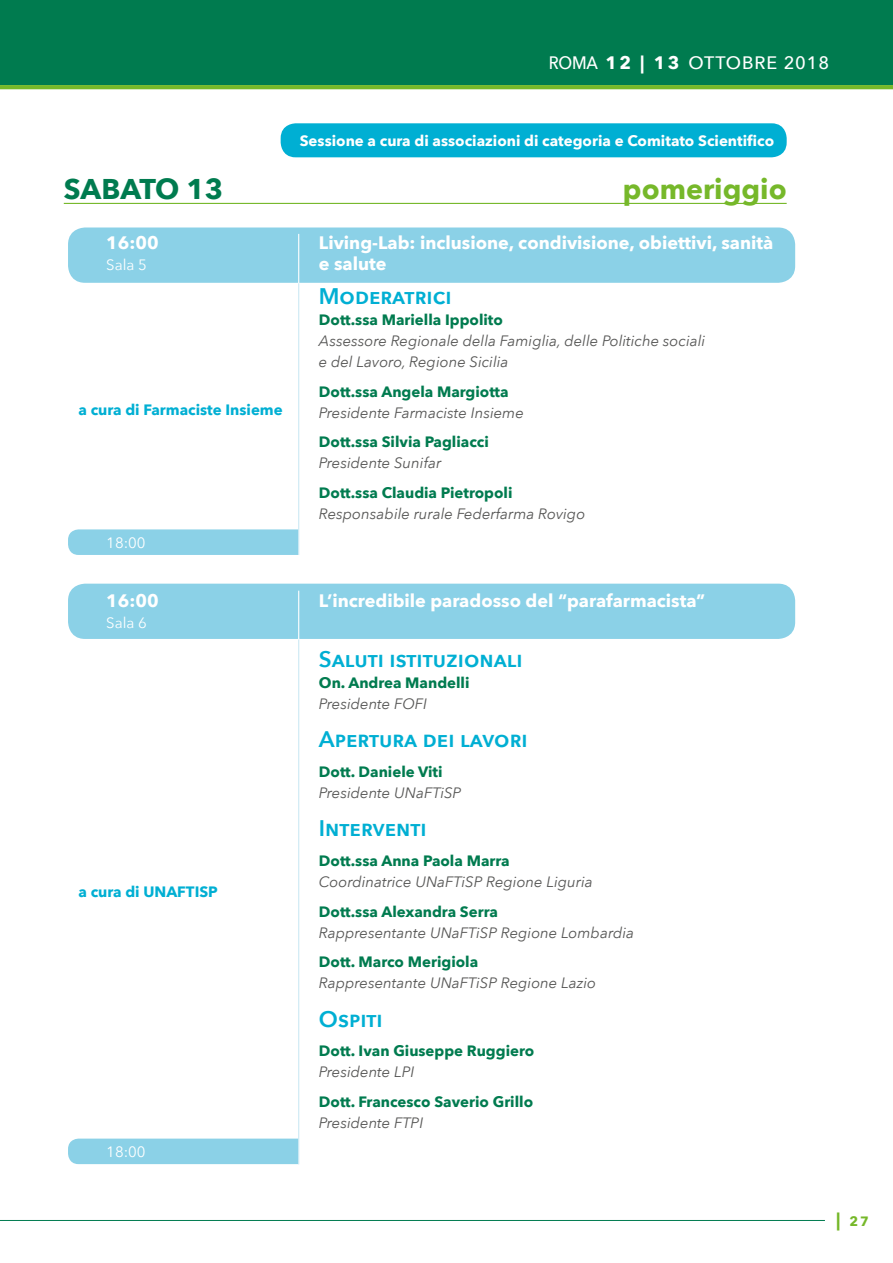
<style>
.page{position:relative;width:893px;height:1263px;background:#fff}
.page>*{position:absolute;margin:0;border:0;box-sizing:border-box;transform-origin:0 0}
.t1{font:700 28.5px "Avenir Next";color:#76b82a}
.t2{font:700 28.5px "Avenir Next";color:#007b4f}
.t3{font:600 22.5px "Avenir Next";color:#00afd3}
.t4{font:700 18px "Avenir Next";color:#fff}
.t5{font:500 18px "Avenir Next";letter-spacing:.05em;color:#fff;scale:.9 1}
.t6{font:italic 15px/21px "Avenir Next";color:#575756}
.t7{font:700 15px "Avenir Next";color:#007b4f}
.t8{font:700 15px "Avenir Next";color:#fff}
.t9{font:700 15px "Avenir Next";color:#00afd3}
.t10{font:15px "Avenir Next";color:#fff}
.t11{font:700 13.5px "Avenir Next";color:#76b82a}
.s1{font-weight:700}
.s2{font-size:18px}
</style>
<div class="page">
<svg style="left:0;top:85px;width:893px;height:4px;background:#77b82c"></svg>
<div style="left:0;top:0;width:893px;height:85px;background:#007b4f"></div>
<hr style="left:0;top:1220px;width:825px;height:1px;background:#007b4f">
<div style="left:281px;top:123px;width:506px;height:34px;background:#00afd3;border-radius:15px"></div>
<div style="left:68px;top:227px;width:727px;height:56px;background:#8bd1e7;border-radius:17px"></div>
<div style="left:68px;top:584px;width:727px;height:55px;background:#8bd1e7;border-radius:17px"></div>
<div style="left:68px;top:529px;width:230px;height:26px;background:#8bd1e7"></div>
<div style="left:68px;top:1138px;width:230px;height:26px;background:#8bd1e7"></div>
<hr style="left:64px;top:203px;width:723px;height:1px;background:#76b82a">
<hr style="left:298px;top:283px;width:1px;height:272px;background:#cce9f4">
<hr style="left:298px;top:638px;width:1px;height:526px;background:#cce9f4">
<hr style="left:298px;top:234px;width:1px;height:49px;background:#fff">
<hr style="left:298px;top:591px;width:1px;height:48px;background:#fff">
<p class="t5" style="left:549px;top:47px;width:313px">ROMA <span class="s1">12 | 13</span> OTTOBRE 2018</p>
<p class="t8" style="left:300px;top:128px;width:476px">Sessione a cura di associazioni di categoria e Comitato Scientifico</p>
<h1 class="t2" style="left:64px;top:164px;width:161px">SABATO 13</h1>
<h1 class="t1" style="left:623px;top:164px;width:165px">pomeriggio</h1>
<p class="t4" style="left:106px;top:227px;width:54px">16:00</p>
<p class="t4" style="left:319px;top:227px;width:456px">Living-Lab: inclusione, condivisione, obiettivi, sanità</p>
<p class="t10" style="left:106px;top:252px;width:42px">Sala 5</p>
<p class="t4" style="left:319px;top:248px;width:69px">e salute</p>
<h2 class="t3" style="left:319px;top:277px;width:134px">Moderatrici</h2>
<p class="t7" style="left:319px;top:307px;width:186px">Dott.ssa Mariella Ippolito</p>
<p class="t6" style="left:319px;top:330px;width:388px">Assessore Regionale della Famiglia, delle Politiche sociali e del Lavoro, Regione Sicilia</p>
<p class="t7" style="left:319px;top:379px;width:191px">Dott.ssa Angela Margiotta</p>
<p class="t6" style="left:319px;top:401px;width:206px">Presidente Farmaciste Insieme</p>
<p class="t7" style="left:319px;top:429px;width:171px">Dott.ssa Silvia Pagliacci</p>
<p class="t6" style="left:319px;top:452px;width:124px">Presidente Sunifar</p>
<p class="t7" style="left:319px;top:480px;width:195px">Dott.ssa Claudia Pietropoli</p>
<p class="t6" style="left:319px;top:502px;width:268px">Responsabile rurale Federfarma Rovigo</p>
<p class="t10" style="left:106px;top:530px;width:41px">18:00</p>
<p class="t9" style="left:78px;top:396px;width:206px">a cura di Farmaciste Insieme</p>
<p class="t4" style="left:106px;top:585px;width:54px">16:00</p>
<p class="t4" style="left:319px;top:585px;width:388px">L’incredibile paradosso del “parafarmacista”</p>
<p class="t10" style="left:106px;top:610px;width:42px">Sala 6</p>
<h2 class="t3" style="left:319px;top:640px;width:205px">Saluti istituzionali</h2>
<p class="t7" style="left:319px;top:670px;width:152px">On. Andrea Mandelli</p>
<p class="t6" style="left:319px;top:692px;width:110px">Presidente FOFI</p>
<h2 class="t3" style="left:319px;top:720px;width:210px">Apertura dei lavori</h2>
<p class="t7" style="left:319px;top:759px;width:125px">Dott. Daniele Viti</p>
<p class="t6" style="left:319px;top:781px;width:144px">Presidente UNaFTiSP</p>
<h2 class="t3" style="left:319px;top:809px;width:109px">Interventi</h2>
<p class="t7" style="left:319px;top:848px;width:192px">Dott.ssa Anna Paola Marra</p>
<p class="t6" style="left:319px;top:870px;width:276px">Coordinatrice UNaFTiSP Regione Liguria</p>
<p class="t7" style="left:319px;top:898px;width:180px">Dott.ssa Alexandra Serra</p>
<p class="t6" style="left:319px;top:921px;width:317px">Rappresentante UNaFTiSP Regione Lombardia</p>
<p class="t7" style="left:319px;top:949px;width:161px">Dott. Marco Merigiola</p>
<p class="t6" style="left:319px;top:972px;width:279px">Rappresentante UNaFTiSP Regione Lazio</p>
<h2 class="t3" style="left:319px;top:999px;width:65px">Ospiti</h2>
<p class="t7" style="left:319px;top:1038px;width:217px">Dott. Ivan Giuseppe Ruggiero</p>
<p class="t6" style="left:319px;top:1061px;width:97px">Presidente LPI</p>
<p class="t7" style="left:319px;top:1088px;width:216px">Dott. Francesco Saverio Grillo</p>
<p class="t6" style="left:319px;top:1111px;width:106px">Presidente FTPI</p>
<p class="t10" style="left:106px;top:1139px;width:41px">18:00</p>
<p class="t9" style="left:78px;top:879px;width:141px">a cura di UNAFTISP</p>
<p class="t11" style="left:836px;top:1209px;width:34px"><span class="s2">|</span> 27</p>
</div>
